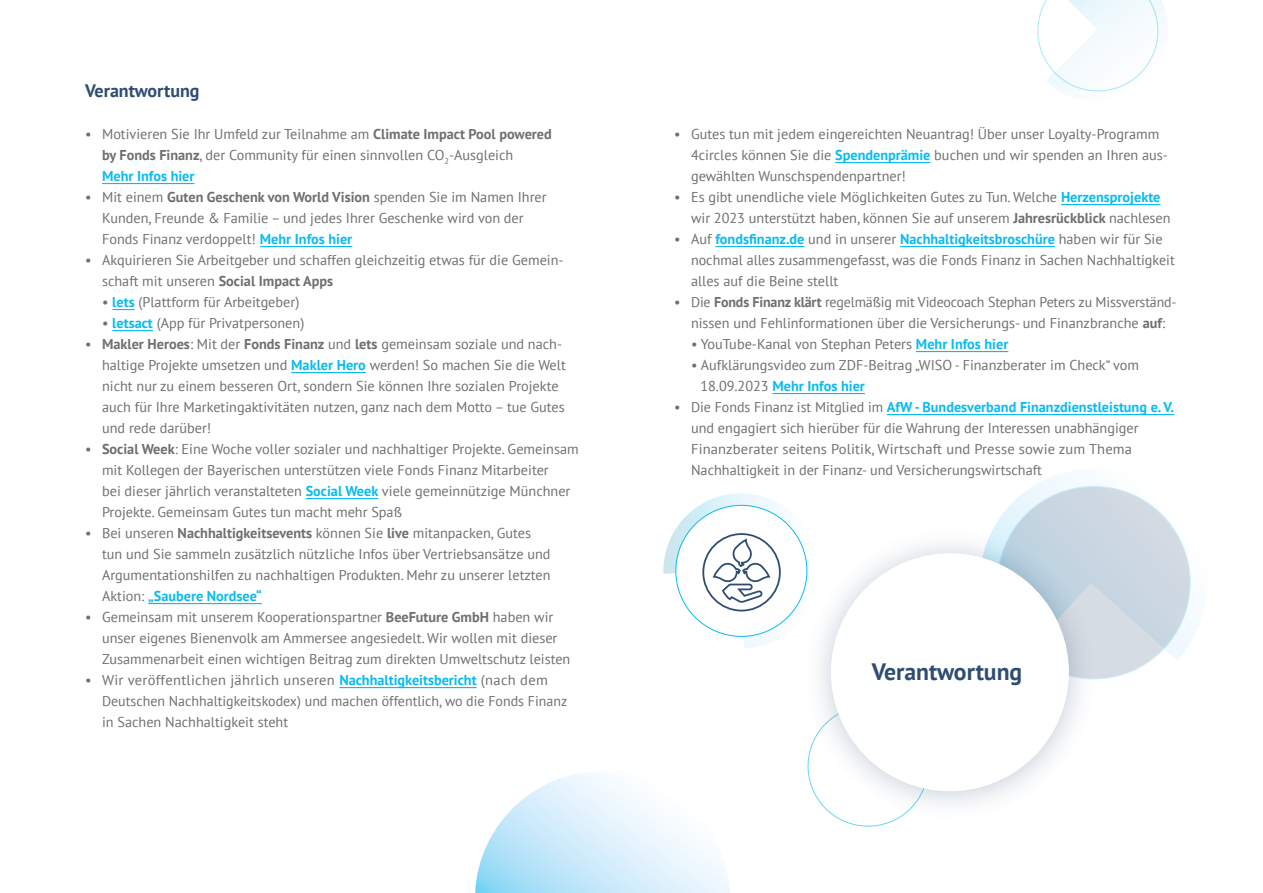
<style>
.page{position:relative;width:1263px;height:893px;background:#fff}
.page>*{position:absolute;margin:0;border:0;box-sizing:border-box;transform-origin:0 0}
.t1{font:700 23.7px "PT Sans";color:#2f4d72}
.t2{font:700 18px "PT Sans";color:#2f4d72}
.t3{font:14.25px/21px "PT Sans";color:#6f6f6f}
.s1{font-weight:700}
.s2{font-weight:700;color:#0abbef}
</style>
<div class="page">
<svg style="left:475px;top:772px;width:255px;height:121px"></svg>
<svg style="left:1160px;top:512px;width:36px;height:148px"></svg>
<div style="left:997px;top:486px;width:193px;height:193px;background:#cfd8e2;border-radius:50%"></div>
<svg style="left:807px;top:474px;width:353px;height:353px"></svg>
<svg style="left:816px;top:540px;width:268px;height:266px"></svg>
<svg style="left:1037px;top:0;width:129px;height:93px"></svg>
<svg style="left:663px;top:490px;width:159px;height:158px"></svg>
<div style="left:702px;top:533px;width:79px;height:78px;border:2px solid #2f4d72;border-radius:50%"></div>
<hr style="left:102px;top:183px;width:92px;height:1px;background:#0abbef">
<hr style="left:260px;top:246px;width:92px;height:1px;background:#0abbef">
<svg style="left:112px;top:309px;width:23px;height:1px"></svg>
<hr style="left:112px;top:330px;width:41px;height:1px;background:#0abbef">
<hr style="left:291px;top:372px;width:75px;height:1px;background:#0abbef">
<hr style="left:306px;top:498px;width:72px;height:1px;background:#0abbef">
<hr style="left:148px;top:603px;width:114px;height:1px;background:#0abbef">
<hr style="left:339px;top:687px;width:138px;height:1px;background:#0abbef">
<hr style="left:835px;top:162px;width:95px;height:1px;background:#0abbef">
<hr style="left:1061px;top:204px;width:99px;height:1px;background:#0abbef">
<hr style="left:715px;top:246px;width:89px;height:1px;background:#0abbef">
<hr style="left:900px;top:246px;width:155px;height:1px;background:#0abbef">
<hr style="left:916px;top:351px;width:92px;height:1px;background:#0abbef">
<hr style="left:772px;top:393px;width:93px;height:1px;background:#0abbef">
<hr style="left:887px;top:414px;width:287px;height:1px;background:#0abbef">
<p class="t2" style="left:85px;top:78px;width:116px">Verantwortung</p>
<p class="t3" style="left:102px;top:123px;width:451px;text-indent:-17px">• Motivieren Sie Ihr Umfeld zur Teilnahme am <span class="s1">Climate Impact Pool powered by Fonds Finanz</span>, der Community für einen sinnvollen CO<sub>2</sub>-Ausgleich<br><span class="s2">Mehr Infos hier</span></p>
<p class="t3" style="left:102px;top:186px;width:446px;text-indent:-17px">• Mit einem <span class="s1">Guten Geschenk von World Vision</span> spenden Sie im Namen Ihrer<br>Kunden, Freunde &amp; Familie – und jedes Ihrer Geschenke wird von der<br>Fonds Finanz verdoppelt! <span class="s2">Mehr Infos hier</span></p>
<p class="t3" style="left:102px;top:249px;width:463px;text-indent:-17px">• Akquirieren Sie Arbeitgeber und schaffen gleichzeitig etwas für die Gemein&shy;schaft mit unseren <span class="s1">Social Impact Apps</span></p>
<p class="t3" style="left:102px;top:291px;width:199px">• <span class="s2">lets</span> (Plattform für Arbeitgeber)</p>
<p class="t3" style="left:102px;top:312px;width:204px">• <span class="s2">letsact</span> (App für Privatpersonen)</p>
<p class="t3" style="left:102px;top:333px;width:465px;text-indent:-17px">• <span class="s1">Makler Heroes</span>: Mit der <span class="s1">Fonds Finanz</span> und <span class="s1">lets</span> gemeinsam soziale und nach&shy;haltige Projekte umsetzen und <span class="s2">Makler Hero</span> werden! So machen Sie die Welt nicht nur zu einem besseren Ort, sondern Sie können Ihre sozialen Projekte auch für Ihre Marketingaktivitäten nutzen, ganz nach dem Motto – tue Gutes und rede darüber!</p>
<p class="t3" style="left:102px;top:438px;width:478px;text-indent:-17px">• <span class="s1">Social Week</span>: Eine Woche voller sozialer und nachhaltiger Projekte. Gemeinsam mit Kollegen der Bayerischen unterstützen viele Fonds Finanz Mitarbeiter<br>bei dieser jährlich veranstalteten <span class="s2">Social Week</span> viele gemeinnützige Münchner Projekte. Gemeinsam Gutes tun macht mehr Spaß</p>
<p class="t3" style="left:102px;top:522px;width:450px;text-indent:-17px">• Bei unseren <span class="s1">Nachhaltigkeitsevents</span> können Sie <span class="s1">live</span> mitanpacken, Gutes tun und Sie sammeln zusätzlich nützliche Infos über Vertriebsansätze und Argumentationshilfen zu nachhaltigen Produkten. Mehr zu unserer letzten Aktion: <span class="s2">„Saubere Nordsee“</span></p>
<p class="t3" style="left:102px;top:606px;width:470px;text-indent:-17px">• Gemeinsam mit unserem Kooperationspartner <span class="s1">BeeFuture GmbH</span> haben wir unser eigenes Bienenvolk am Ammersee angesiedelt. Wir wollen mit dieser<br>Zusammenarbeit einen wichtigen Beitrag zum direkten Umweltschutz leisten</p>
<p class="t3" style="left:102px;top:669px;width:467px;text-indent:-17px">• Wir veröffentlichen jährlich unseren <span class="s2">Nachhaltigkeitsbericht</span> (nach dem<br>Deutschen Nachhaltigkeitskodex) und machen öffentlich, wo die Fonds Finanz in Sachen Nachhaltigkeit steht</p>
<p class="t3" style="left:691px;top:123px;width:478px;text-indent:-17px">• Gutes tun mit jedem eingereichten Neuantrag! Über unser Loyalty-Programm<br>4circles können Sie die <span class="s2">Spendenprämie</span> buchen und wir spenden an Ihren aus&shy;gewählten Wunschspendenpartner!</p>
<p class="t3" style="left:691px;top:186px;width:481px;text-indent:-17px">• Es gibt unendliche viele Möglichkeiten Gutes zu Tun. Welche <span class="s2">Herzensprojekte </span>wir 2023 unterstützt haben, können Sie auf unserem <span class="s1">Jahresrückblick</span> nachlesen</p>
<p class="t3" style="left:691px;top:228px;width:485px;text-indent:-17px">• Auf <span class="s2">fondsfinanz.de</span> und in unserer <span class="s2">Nachhaltigkeitsbroschüre</span> haben wir für Sie nochmal alles zusammengefasst, was die Fonds Finanz in Sachen Nachhaltigkeit alles auf die Beine stellt</p>
<p class="t3" style="left:674px;top:291px;width:504px;text-align:center">• Die <span class="s1">Fonds Finanz klärt</span> regelmäßig mit Videocoach Stephan Peters zu Missverständ&shy;nissen und Fehlinformationen über die Versicherungs- und Finanzbranche <span class="s1">auf</span>:</p>
<p class="t3" style="left:691px;top:333px;width:319px">• YouTube-Kanal von Stephan Peters <span class="s2">Mehr Infos hier</span></p>
<p class="t3" style="left:700px;top:354px;width:440px;text-indent:-9px">• Aufklärungsvideo zum ZDF-Beitrag „WISO - Finanzberater im Check“ vom<br>18.09.2023 <span class="s2">Mehr Infos hier</span></p>
<p class="t3" style="left:691px;top:396px;width:485px;text-indent:-17px">• Die Fonds Finanz ist Mitglied im <span class="s2">AfW - Bundesverband Finanzdienstleistung e. V. </span>und engagiert sich hierüber für die Wahrung der Interessen unabhängiger Finanzberater seitens Politik, Wirtschaft und Presse sowie zum Thema Nachhaltigkeit in der Finanz- und Versicherungswirtschaft</p>
<h1 class="t1" style="left:872px;top:656px;width:152px">Verantwortung</h1>
</div>
